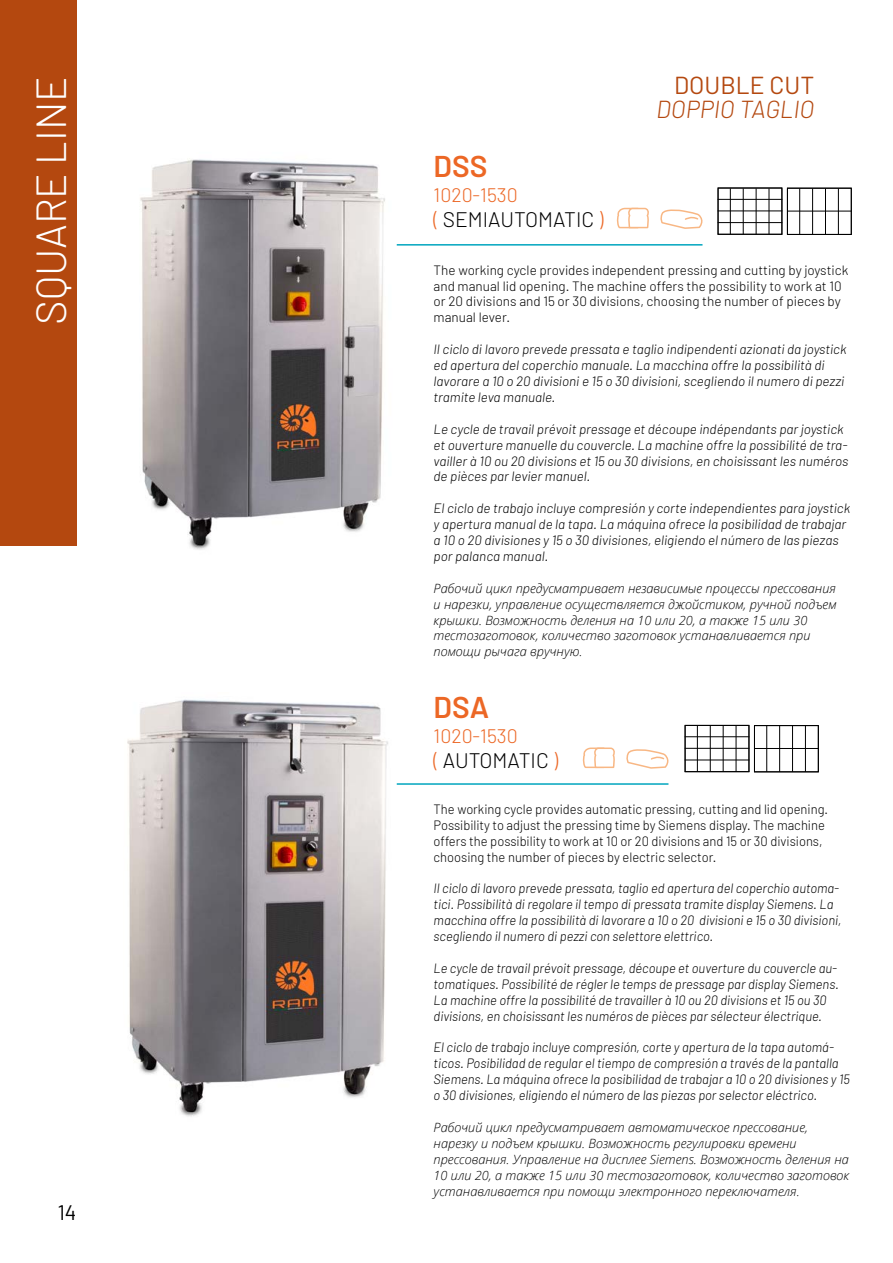
<style>
.page{position:relative;width:893px;height:1263px;background:#fff}
.page>*{position:absolute;margin:0;border:0;box-sizing:border-box;transform-origin:0 0}
.t1{font:300 42px "Barlow";color:#fff}
.t2{font:600 30px "Barlow";color:#ec6725}
.t3{font:italic 300 24.6px "Barlow";color:#b4480f}
.t4{font:24.6px "Barlow";color:#b4480f}
.t5{font:300 21px "Barlow";color:#000}
.t6{font:21px "Barlow";color:#000}
.t7{font:300 19.5px "Barlow";color:#ec6725}
.t8{font:italic 300 13.5px/15.9px "Barlow";color:#000;scale:.96 1}
.t9{font:italic 300 13.5px/15.9px "Barlow";color:#000}
.t10{font:300 13.5px/15.9px "Barlow";color:#000;scale:.96 1}
.t11{font:300 13.5px/15.9px "Barlow";color:#000}
.t12{font:italic 300 12.75px/15.9px "Open Sans";color:#000}
.s1{color:#ec6725}
</style>
<div class="page">
<img style="left:140px;top:159px;width:257px;height:391px">
<div style="left:0;top:0;width:77px;height:545px;background:#b4480f"></div>
<img style="left:127px;top:699px;width:270px;height:418px">
<hr style="left:397px;top:783px;width:271px;height:2px;background:#00a5be">
<hr style="left:397px;top:244px;width:305px;height:2px;background:#00a5be">
<hr style="left:718px;top:199px;width:64px;height:1px;background:#000">
<hr style="left:718px;top:188px;width:64px;height:1px;background:#000">
<hr style="left:718px;top:210px;width:64px;height:1px;background:#000">
<hr style="left:743px;top:188px;width:1px;height:46px;background:#000">
<hr style="left:768px;top:188px;width:1px;height:46px;background:#000">
<hr style="left:781px;top:188px;width:1px;height:46px;background:#000">
<hr style="left:718px;top:222px;width:64px;height:1px;background:#000">
<hr style="left:718px;top:234px;width:64px;height:1px;background:#000">
<hr style="left:730px;top:188px;width:1px;height:46px;background:#000">
<hr style="left:756px;top:188px;width:1px;height:46px;background:#000">
<hr style="left:718px;top:188px;width:1px;height:46px;background:#000">
<hr style="left:787px;top:188px;width:65px;height:1px;background:#000">
<hr style="left:787px;top:211px;width:65px;height:1px;background:#000">
<hr style="left:812px;top:189px;width:1px;height:45px;background:#000">
<hr style="left:838px;top:189px;width:1px;height:45px;background:#000">
<hr style="left:851px;top:189px;width:1px;height:45px;background:#000">
<hr style="left:787px;top:234px;width:65px;height:1px;background:#000">
<hr style="left:799px;top:189px;width:1px;height:45px;background:#000">
<hr style="left:825px;top:189px;width:1px;height:45px;background:#000">
<hr style="left:787px;top:189px;width:1px;height:45px;background:#000">
<hr style="left:685px;top:736px;width:64px;height:1px;background:#000">
<hr style="left:685px;top:725px;width:64px;height:1px;background:#000">
<hr style="left:685px;top:748px;width:64px;height:1px;background:#000">
<hr style="left:710px;top:726px;width:1px;height:46px;background:#000">
<hr style="left:736px;top:726px;width:1px;height:46px;background:#000">
<hr style="left:748px;top:726px;width:1px;height:46px;background:#000">
<hr style="left:685px;top:759px;width:64px;height:1px;background:#000">
<hr style="left:685px;top:771px;width:64px;height:1px;background:#000">
<hr style="left:697px;top:726px;width:1px;height:46px;background:#000">
<hr style="left:723px;top:726px;width:1px;height:46px;background:#000">
<hr style="left:685px;top:726px;width:1px;height:46px;background:#000">
<hr style="left:754px;top:725px;width:65px;height:1px;background:#000">
<hr style="left:754px;top:748px;width:65px;height:1px;background:#000">
<hr style="left:779px;top:726px;width:1px;height:46px;background:#000">
<hr style="left:805px;top:726px;width:1px;height:46px;background:#000">
<hr style="left:818px;top:726px;width:1px;height:46px;background:#000">
<hr style="left:754px;top:771px;width:65px;height:1px;background:#000">
<hr style="left:766px;top:726px;width:1px;height:46px;background:#000">
<hr style="left:792px;top:726px;width:1px;height:46px;background:#000">
<hr style="left:754px;top:726px;width:1px;height:46px;background:#000">
<svg style="left:617px;top:207px;width:32px;height:22px"></svg>
<svg style="left:660px;top:209px;width:43px;height:20px"></svg>
<svg style="left:583px;top:747px;width:32px;height:22px"></svg>
<svg style="left:626px;top:749px;width:43px;height:20px"></svg>
<h1 class="t1" style="left:25px;top:325px;width:250px;rotate:-90deg">SQUARE LINE</h1>
<h3 class="t4" style="left:674px;top:70px;width:142px">DOUBLE CUT</h3>
<h3 class="t3" style="left:656px;top:94px;width:160px">DOPPIO TAGLIO</h3>
<h2 class="t2" style="left:434px;top:147px;width:55px">DSS</h2>
<h3 class="t7" style="left:434px;top:183px;width:86px">1020-1530</h3>
<h3 class="t5" style="left:434px;top:207px;width:171px"><span class="s1">(</span> SEMIAUTOMATIC <span class="s1">)</span></h3>
<p class="t11" style="left:434px;top:261px;width:416px">The working cycle provides independent pressing and cutting by joystick and manual lid opening. The machine offers the possibility to work at 10 or 20 divisions and 15 or 30 divisions, choosing the number of pieces by manual lever.</p>
<p class="t9" style="left:434px;top:341px;width:414px">Il ciclo di lavoro prevede pressata e taglio indipendenti azionati da joystick ed apertura del coperchio manuale. La macchina offre la possibilità di lavorare a 10 o 20 divisioni e 15 o 30 divisioni, scegliendo il numero di pezzi tramite leva manuale.</p>
<p class="t9" style="left:434px;top:421px;width:416px">Le cycle de travail prévoit pressage et découpe indépendants par joystick et ouverture manuelle du couvercle. La machine offre la possibilité de tra&shy;vailler à 10 ou 20 divisions et 15 ou 30 divisions, en choisissant les numéros de pièces par levier manuel.</p>
<p class="t9" style="left:434px;top:500px;width:418px">El ciclo de trabajo incluye compresión y corte independientes para joystick y apertura manual de la tapa. La máquina ofrece la posibilidad de trabajar a 10 o 20 divisiones y 15 o 30 divisiones, eligiendo el número de las piezas por palanca manual.</p>
<p class="t12" style="left:434px;top:580px;width:404px">Рабочий цикл предусматривает независимые процессы прессования и нарезки, управление осуществляется джойстиком, ручной подъем крышки. Возможность деления на 10 или 20, а также 15 или 30 тестозаготовок, количество заготовок устанавливается при помощи рычага вручную.</p>
<h3 class="t6" style="left:58px;top:1199px;width:20px">14</h3>
<h2 class="t2" style="left:434px;top:688px;width:57px">DSA</h2>
<h3 class="t7" style="left:434px;top:724px;width:86px">1020-1530</h3>
<h3 class="t5" style="left:434px;top:748px;width:126px"><span class="s1">(</span> AUTOMATIC <span class="s1">)</span></h3>
<p class="t10" style="left:434px;top:801px;width:412px">The working cycle provides automatic pressing, cutting and lid opening.<br>Possibility to adjust the pressing time by Siemens display. The machine offers the possibility to work at 10 or 20 divisions and 15 or 30 divisions, choosing the number of pieces by electric selector.</p>
<p class="t8" style="left:434px;top:880px;width:426px">Il ciclo di lavoro prevede pressata, taglio ed apertura del coperchio automa&shy;tici. Possibilità di regolare il tempo di pressata tramite display Siemens. La macchina offre la possibilità di lavorare a 10 o 20 divisioni e 15 o 30 divisioni, scegliendo il numero di pezzi con selettore elettrico.</p>
<p class="t8" style="left:434px;top:960px;width:424px">Le cycle de travail prévoit pressage, découpe et ouverture du couvercle au&shy;tomatiques. Possibilité de régler le temps de pressage par display Siemens.<br>La machine offre la possibilité de travailler à 10 ou 20 divisions et 15 ou 30 divisions, en choisissant les numéros de pièces par sélecteur électrique.</p>
<p class="t8" style="left:434px;top:1039px;width:435px">El ciclo de trabajo incluye compresión, corte y apertura de la tapa automá&shy;ticos. Posibilidad de regular el tiempo de compresión a través de la pantalla Siemens. La máquina ofrece la posibilidad de trabajar a 10 o 20 divisiones y 15 o 30 divisiones, eligiendo el número de las piezas por selector eléctrico.</p>
<p class="t12" style="left:434px;top:1119px;width:417px">Рабочий цикл предусматривает автоматическое прессование, нарезку и подъем крышки. Возможность регулировки времени прессования. Управление на дисплее Siemens. Возможность деления на 10 или 20, а также 15 или 30 тестозаготовок, количество заготовок устанавливается при помощи электронного переключателя.</p>
</div>
